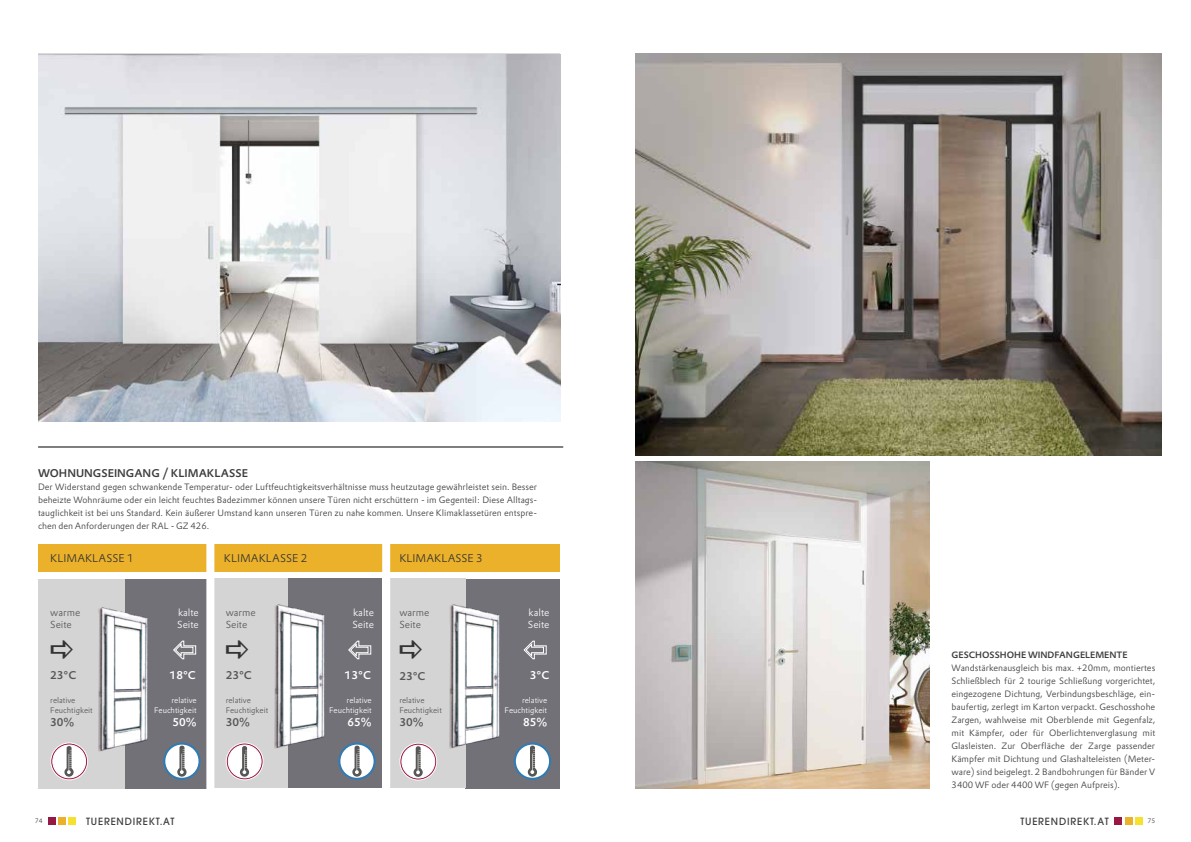
<style>
.page{position:relative;width:1191px;height:842px;background:#fff}
.page>*{position:absolute;margin:0;border:0;box-sizing:border-box;transform-origin:0 0}
.t1{font:300 11px "DTL Prokyon TPRO";color:#343432}
.t2{font:500 11px "DTL Prokyon TPRO";color:#3c3c3b}
.t3{font:500 11px "DTL Prokyon TPRO";color:#575756}
.t4{font:500 11px "DTL Prokyon TPRO";color:#fff}
.t5{font:300 10px/12px "DTL Prokyon TPRO";color:#575756}
.t6{font:300 10px/12px "DTL Prokyon TPRO";color:#fff}
.t7{font:500 9.9px "ITC Avant Garde Std";letter-spacing:.08em;color:#3c3c3b}
.t8{font:300 9px/13px "DTL Prokyon TPRO";color:#3c3c3b;text-align:justify}
.t9{font:500 9px "DTL Prokyon TPRO";color:#3c3c3b}
.t10{font:300 8px/9.6px "DTL Prokyon TPRO";letter-spacing:-.005em;color:#575756}
.t11{font:300 8px/9.6px "DTL Prokyon TPRO";letter-spacing:-.005em;color:#fff;text-align:right}
.t12{font:300 6.4px "DTL Prokyon TPRO";color:#3c3c3b}
</style>
<div class="page">
<div style="left:48px;top:817px;width:8px;height:8px;background:#971843"></div>
<div style="left:58px;top:817px;width:8px;height:8px;background:#ecb12a"></div>
<div style="left:69px;top:817px;width:7px;height:8px;background:#f7e12f"></div>
<div style="left:1114px;top:817px;width:8px;height:8px;background:#971843"></div>
<div style="left:1125px;top:817px;width:7px;height:8px;background:#ecb12a"></div>
<div style="left:1135px;top:817px;width:7px;height:8px;background:#f7e12f"></div>
<img style="left:635px;top:54px;width:526px;height:402px">
<img style="left:635px;top:462px;width:294px;height:326px">
<div style="left:39px;top:544px;width:521px;height:27px;background:#ecb12a"></div>
<div style="left:39px;top:579px;width:92px;height:209px;background:#d4d4d4"></div>
<div style="left:125px;top:579px;width:82px;height:209px;background:#727177"></div>
<div style="left:465px;top:579px;width:95px;height:209px;background:#727177"></div>
<div style="left:215px;top:578px;width:92px;height:210px;background:#d4d4d4"></div>
<div style="left:390px;top:578px;width:76px;height:210px;background:#d4d4d4"></div>
<div style="left:288px;top:578px;width:94px;height:210px;background:#727177"></div>
<svg style="left:226px;top:742px;width:38px;height:39px"></svg>
<svg style="left:163px;top:742px;width:37px;height:38px"></svg>
<svg style="left:514px;top:742px;width:37px;height:38px"></svg>
<svg style="left:338px;top:742px;width:38px;height:38px"></svg>
<img style="left:449px;top:604px;width:51px;height:145px">
<img style="left:274px;top:604px;width:51px;height:145px">
<div style="left:382px;top:536px;width:8px;height:261px;background:#fff"></div>
<div style="left:206px;top:536px;width:8px;height:257px;background:#fff"></div>
<svg style="left:399px;top:742px;width:38px;height:39px"></svg>
<hr style="left:38px;top:447px;width:525px;height:1px;background:#000">
<img style="left:39px;top:55px;width:521px;height:366px">
<svg style="left:50px;top:742px;width:38px;height:39px"></svg>
<img style="left:98px;top:607px;width:50px;height:145px">
<p class="t2" style="left:38px;top:466px;width:211px">WOHNUNGSEINGANG / KLIMAKLASSE</p>
<p class="t8" style="left:38px;top:480px;width:500px">Der Widerstand gegen schwankende Temperatur- oder Luftfeuchtigkeitsverhältnisse muss heutzutage gewährleistet sein. Besser beheizte Wohnräume oder ein leicht feuchtes Badezimmer können unsere Türen nicht erschüttern - im Gegenteil: Diese Alltags&shy;tauglichkeit ist bei uns Standard. Kein äußerer Umstand kann unseren Türen zu nahe kommen. Unsere Klimaklassetüren entspre&shy;chen den Anforderungen der RAL - GZ 426.</p>
<p class="t1" style="left:50px;top:551px;width:85px">KLIMAKLASSE 1</p>
<p class="t1" style="left:224px;top:551px;width:85px">KLIMAKLASSE 2</p>
<p class="t1" style="left:399px;top:551px;width:85px">KLIMAKLASSE 3</p>
<p class="t5" style="left:50px;top:606px;width:32px">warme<br>Seite</p>
<p class="t6" style="left:177px;top:606px;width:23px">kalte<br>Seite</p>
<p class="t6" style="left:528px;top:606px;width:23px">kalte<br>Seite</p>
<p class="t6" style="left:352px;top:606px;width:23px">kalte<br>Seite</p>
<p class="t5" style="left:226px;top:606px;width:32px">warme<br>Seite</p>
<p class="t5" style="left:399px;top:606px;width:32px">warme<br>Seite</p>
<p class="t3" style="left:50px;top:668px;width:28px">23°C</p>
<p class="t10" style="left:50px;top:695px;width:44px">relative<br>Feuchtigkeit</p>
<p class="t3" style="left:50px;top:715px;width:26px">30%</p>
<p class="t4" style="left:170px;top:668px;width:28px">18°C</p>
<p class="t3" style="left:226px;top:668px;width:28px">23°C</p>
<p class="t4" style="left:345px;top:668px;width:28px">13°C</p>
<p class="t3" style="left:399px;top:668px;width:28px">23°C</p>
<p class="t4" style="left:530px;top:668px;width:21px">3°C</p>
<p class="t11" style="left:504px;top:695px;width:44px">relative<br>Feuchtigkeit</p>
<p class="t4" style="left:523px;top:715px;width:26px">85%</p>
<p class="t11" style="left:154px;top:695px;width:44px">relative<br>Feuchtigkeit</p>
<p class="t4" style="left:172px;top:715px;width:26px">50%</p>
<p class="t10" style="left:226px;top:695px;width:44px">relative<br>Feuchtigkeit</p>
<p class="t3" style="left:226px;top:715px;width:26px">30%</p>
<p class="t11" style="left:329px;top:695px;width:44px">relative<br>Feuchtigkeit</p>
<p class="t4" style="left:347px;top:715px;width:26px">65%</p>
<p class="t10" style="left:399px;top:695px;width:44px">relative<br>Feuchtigkeit</p>
<p class="t3" style="left:399px;top:715px;width:26px">30%</p>
<p class="t9" style="left:951px;top:649px;width:178px">GESCHOSSHOHE WINDFANGELEMENTE</p>
<p class="t8" style="left:951px;top:661px;width:205px">Wandstärkenausgleich bis max. +20mm, montiertes Schließblech für 2 tourige Schließung vorgerichtet, eingezogene Dichtung, Verbindungsbeschläge, ein&shy;baufertig, zerlegt im Karton verpackt. Geschosshohe Zargen, wahlweise mit Oberblende mit Gegenfalz, mit Kämpfer, oder für Oberlichtenverglasung mit Glasleisten. Zur Oberfläche der Zarge passender Kämpfer mit Dichtung und Glashalteleisten (Meter&shy;ware) sind beigelegt. 2 Bandbohrungen für Bänder V 3400 WF oder 4400 WF (gegen Aufpreis).</p>
<p class="t12" style="left:35px;top:816px;width:9px">74</p>
<p class="t7" style="left:86px;top:815px;width:90px">TUERENDIREKT.AT</p>
<p class="t7" style="left:1020px;top:815px;width:90px">TUERENDIREKT.AT</p>
<p class="t12" style="left:1147px;top:817px;width:9px">75</p>
</div>
